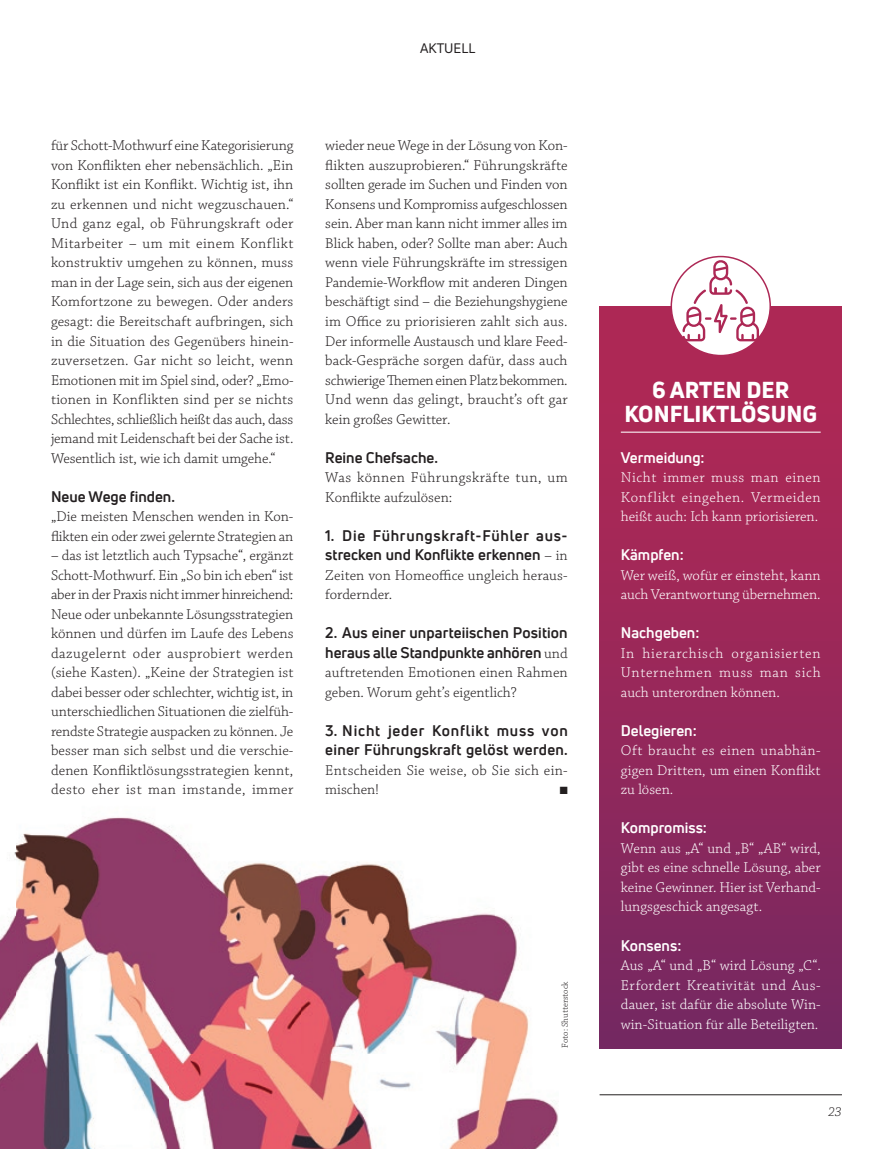
<style>
.page{position:relative;width:893px;height:1149px;background:#fff}
.page>*{position:absolute;margin:0;border:0;box-sizing:border-box;transform-origin:0 0}
.t1{font:800 22.5px/24px "Uni Neue";color:#fff;text-align:center}
.t2{font:300 15px/19.5px "Chaparral Pro";letter-spacing:.005em;color:#231f20}
.t3{font:300 15px/19.5px "Chaparral Pro";color:#fff;text-align:justify}
.t4{font:700 15px/19.5px "Uni Neue";letter-spacing:.01em;color:#231f20}
.t5{font:700 15px "Uni Neue";color:#fff}
.t6{font:300 15px/19.5px "Chaparral Pro";letter-spacing:.03em;color:#231f20}
.t7{font:13.5px "Uni Neue";color:#231f20}
.t8{font:italic 300 13.5px "Chaparral Pro";color:#231f20}
.t9{font:10.5px "Zapf Dingbats ITC";color:#231f20}
.t10{font:300 9px "Chaparral Pro";color:#231f20}
.s1{font-family:"Chaparral Pro";font-weight:300}
</style>
<div class="page">
<img style="left:0;top:817px;width:558px;height:331px">
<div style="left:600px;top:306px;width:242px;height:741px;background:linear-gradient(to bottom,#b62954,#772860)"></div>
<hr style="left:621px;top:431px;width:200px;height:1px;background:#fff">
<div style="left:671px;top:256px;width:99px;height:99px;background:#fff;border-radius:50%"></div>
<svg style="left:682px;top:257px;width:77px;height:84px"></svg>
<div style="left:670px;top:256px;width:101px;height:100px;border:2px solid #ad2855;border-radius:50%"></div>
<hr style="left:600px;top:1093px;width:242px;height:1px;background:#231f20">
<p class="t7" style="left:420px;top:40px;width:57px">AKTUELL</p>
<p class="t2" style="left:51px;top:136px;width:244px;text-align:justify">für Schott-Mothwurf eine Kategorisierung von Konflikten eher nebensächlich. „Ein Konflikt ist ein Konflikt. Wichtig ist, ihn zu erkennen und nicht wegzuschauen.“ Und ganz egal, ob Führungskraft oder Mitarbeiter – um mit einem Konflikt konstruktiv umgehen zu können, muss man in der Lage sein, sich aus der eigenen Komfortzone zu bewegen. Oder anders gesagt: die Bereitschaft aufbringen, sich in die Situation des Gegenübers hinein&shy;zuversetzen. Gar nicht so leicht, wenn Emotionen mit im Spiel sind, oder? „Emo&shy;tionen in Konflikten sind per se nichts Schlechtes, schließlich heißt das auch, dass jemand mit Leidenschaft bei der Sache ist.<br>Wesentlich ist, wie ich damit umgehe.“</p>
<p class="t4" style="left:51px;top:486px;width:125px">Neue Wege finden.</p>
<p class="t2" style="left:51px;top:507px;width:244px">„Die meisten Menschen wenden in Kon&shy;flikten ein oder zwei gelernte Strategien an</p>
<p class="t2" style="left:51px;top:546px;width:244px;text-align:justify">– das ist letztlich auch Typsache“, ergänzt Schott-Mothwurf. Ein „So bin ich eben“ ist aber in der Praxis nicht immer hinreichend:<br>Neue oder unbekannte Lösungsstrategien können und dürfen im Laufe des Lebens dazugelernt oder ausprobiert werden (siehe Kasten). „Keine der Strategien ist dabei besser oder schlechter, wichtig ist, in unterschiedlichen Situationen die zielfüh&shy;rendste Strategie auspacken zu können. Je besser man sich selbst und die verschie&shy;denen Konfliktlösungsstrategien kennt, desto eher ist man imstande, immer</p>
<p class="t2" style="left:325px;top:136px;width:244px;text-align:justify">wieder neue Wege in der Lösung von Kon&shy;flikten auszuprobieren.“ Führungskräfte sollten gerade im Suchen und Finden von Konsens und Kompromiss aufgeschlossen sein. Aber man kann nicht immer alles im Blick haben, oder? Sollte man aber: Auch wenn viele Führungskräfte im stressigen Pandemie-Workflow mit anderen Dingen beschäftigt sind – die Beziehungshygiene im Office zu priorisieren zahlt sich aus.<br>Der informelle Austausch und klare Feed&shy;back-Gespräche sorgen dafür, dass auch schwierige Themen einen Platz bekommen.<br>Und wenn das gelingt, braucht’s oft gar kein großes Gewitter.</p>
<p class="t4" style="left:325px;top:447px;width:114px">Reine Chefsache.</p>
<p class="t6" style="left:325px;top:468px;width:244px">Was können Führungskräfte tun, um<br>Konflikte aufzulösen:</p>
<p class="t4" style="left:325px;top:525px;width:244px">1. Die Führungskraft-Fühler aus&shy;strecken und Konflikte erkennen <span class="s1">– in</span></p>
<p class="t2" style="left:325px;top:565px;width:244px">Zeiten von Homeoffice ungleich heraus&shy;fordernder.</p>
<p class="t4" style="left:325px;top:622px;width:244px">2. Aus einer unparteiischen Position heraus alle Standpunkte anhören <span class="s1">und</span></p>
<p class="t2" style="left:325px;top:663px;width:244px">auftretenden Emotionen einen Rahmen geben. Worum geht’s eigentlich?</p>
<p class="t4" style="left:325px;top:720px;width:244px">3. Nicht jeder Konflikt muss von einer Führungskraft gelöst werden.</p>
<p class="t2" style="left:325px;top:760px;width:243px">Entscheiden Sie weise, ob Sie sich ein&shy;mischen!</p>
<p class="t9" style="left:560px;top:785px;width:9px">■</p>
<p class="t10" style="left:560px;top:1047px;width:68px;rotate:-90deg">Foto: Shutterstock</p>
<h1 class="t1" style="left:624px;top:378px;width:192px">6 ARTEN DER<br>KONFLIKTLÖSUNG</h1>
<p class="t5" style="left:621px;top:447px;width:85px">Vermeidung:</p>
<p class="t3" style="left:621px;top:468px;width:201px">Nicht immer muss man einen Konflikt eingehen. Vermeiden heißt auch: Ich kann priorisieren.</p>
<p class="t5" style="left:621px;top:545px;width:64px">Kämpfen:</p>
<p class="t3" style="left:621px;top:565px;width:201px">Wer weiß, wofür er einsteht, kann auch Verantwortung übernehmen.</p>
<p class="t5" style="left:621px;top:623px;width:80px">Nachgeben:</p>
<p class="t3" style="left:621px;top:643px;width:201px">In hierarchisch organisierten Unternehmen muss man sich auch unterordnen können.</p>
<p class="t5" style="left:621px;top:720px;width:77px">Delegieren:</p>
<p class="t3" style="left:621px;top:741px;width:201px">Oft braucht es einen unabhän&shy;gigen Dritten, um einen Konflikt zu lösen.</p>
<p class="t5" style="left:621px;top:818px;width:88px">Kompromiss:</p>
<p class="t3" style="left:621px;top:838px;width:201px">Wenn aus „A“ und „B“ „AB“ wird, gibt es eine schnelle Lösung, aber keine Gewinner. Hier ist Verhand&shy;lungsgeschick angesagt.</p>
<p class="t5" style="left:621px;top:935px;width:62px">Konsens:</p>
<p class="t3" style="left:621px;top:955px;width:201px">Aus „A“ und „B“ wird Lösung „C“.<br>Erfordert Kreativität und Aus&shy;dauer, ist dafür die absolute Win&shy;win-Situation für alle Beteiligten.</p>
<p class="t8" style="left:828px;top:1104px;width:15px">23</p>
</div>
